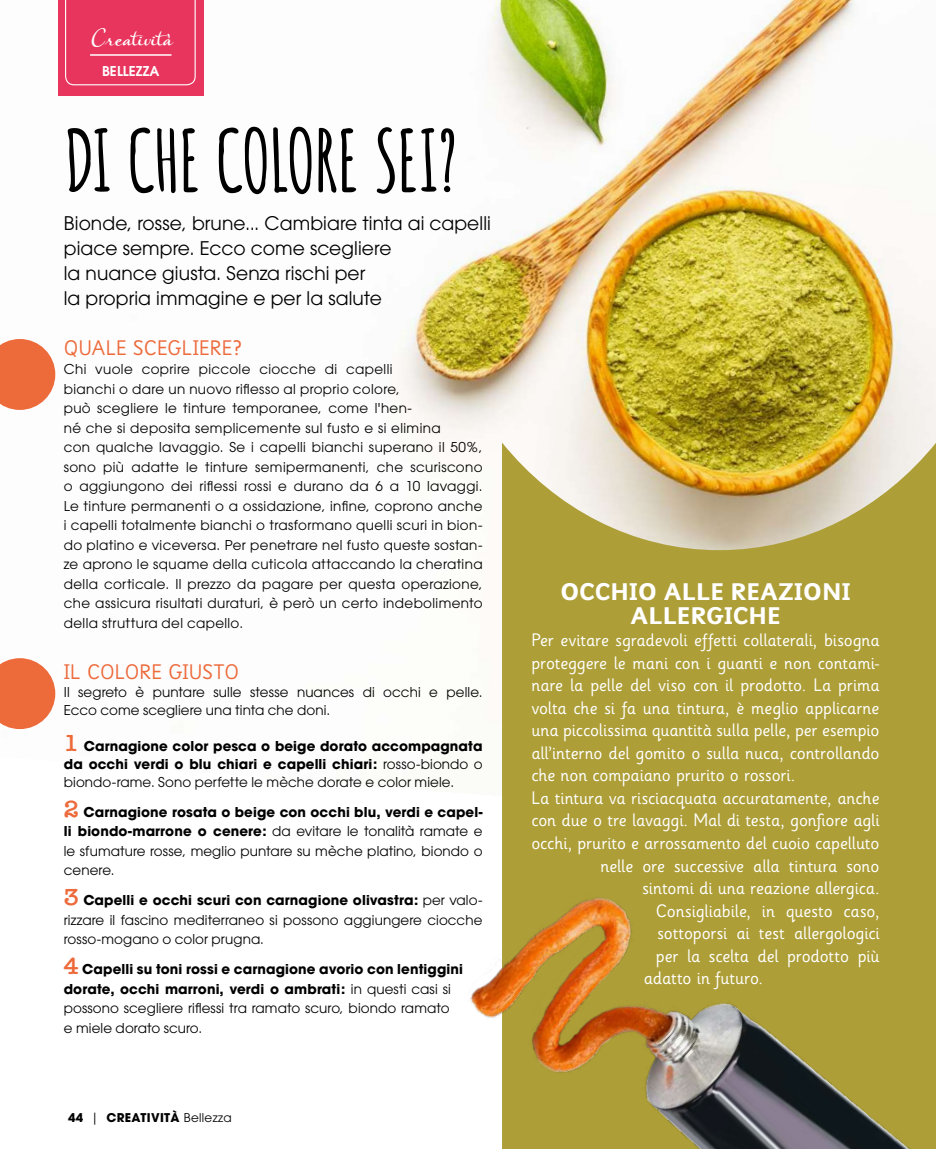
<style>
.page{position:relative;width:936px;height:1149px;background:#fff}
.page>*{position:absolute;margin:0;border:0;box-sizing:border-box;transform-origin:0 0}
.t1{font:700 84px "Amatic SC";letter-spacing:-.03em;color:#000}
.t2{font:700 24px/24px "Sassoon Infant Std";color:#fff;text-align:center}
.t3{font:22.5px "Boundless";color:#fff}
.t4{font:21px "Sassoon Infant Std";letter-spacing:.005em;color:#ed6a3b}
.t5{font:18.6px/24.9px "Avant Garde";letter-spacing:.005em;color:#000}
.t6{font:18px "Sassoon Infant Std";letter-spacing:-.005em;color:#fff}
.t7{font:13.5px/19.5px "Avant Garde";letter-spacing:.025em;color:#000;text-align:justify}
.t8{font:13.5px/19.5px "Avant Garde";letter-spacing:.005em;color:#000}
.t9{font:700 13.5px/18px "Avant Garde";letter-spacing:.01em;color:#000;text-align:justify}
.t10{font:600 13.5px "Avant Garde";letter-spacing:.025em;color:#fff}
.t11{font:600 13.5px "Avant Garde";color:#fff}
.t12{font:700 12px "Avant Garde";letter-spacing:.025em;color:#000}
.s1{font-family:"American Typewriter";font-weight:600;font-size:24px;color:#ed6a3b}
.s2{font-weight:400}
.s3{font-weight:700}
</style>
<div class="page">
<img style="left:12px;top:0;width:923px;height:730px">
<div style="left:58px;top:0;width:146px;height:96px;background:#e8355d"></div>
<svg style="left:65px;top:0;width:131px;height:85px"></svg>
<hr style="left:90px;top:54px;width:81px;height:2px;background:#fff">
<svg style="left:502px;top:442px;width:433px;height:706px;background:#b5a54a"></svg>
<img style="left:470px;top:815px;width:452px;height:333px">
<svg style="left:0;top:339px;width:55px;height:71px;background:#ef8059"></svg>
<svg style="left:0;top:658px;width:55px;height:70px;background:#ef7f57"></svg>
<h3 class="t3" style="left:84px;top:25px;width:91px">Lombardia</h3>
<p class="t10" style="left:84px;top:62px;width:91px">IL TERRITORIO</p>
<h3 class="t3" style="left:90px;top:25px;width:83px">Creatività</h3>
<p class="t11" style="left:102px;top:62px;width:59px">BELLEZZA</p>
<h1 class="t1" style="left:64px;top:96px;width:396px">DI CHE COLORE SEI?</h1>
<h3 class="t5" style="left:64px;top:211px;width:428px">Bionde, rosse, brune... Cambiare tinta ai capelli piace sempre. Ecco come scegliere<br>la nuance giusta. Senza rischi per<br>la propria immagine e per la salute</h3>
<h3 class="t4" style="left:64px;top:335px;width:180px">QUALE SCEGLIERE?</h3>
<p class="t7" style="left:64px;top:359px;width:420px;text-align:left">Chi vuole coprire piccole ciocche di capelli<br>bianchi o dare un nuovo riflesso al proprio colore,<br>può scegliere le tinture temporanee, come l'hen-<br>né che si deposita semplicemente sul fusto e si elimina<br>con qualche lavaggio. Se i capelli bianchi superano il 50%, sono più adatte le tinture semipermanenti, che scuriscono o aggiungono dei riflessi rossi e durano da 6 a 10 lavaggi.<br>Le tinture permanenti o a ossidazione, infine, coprono anche i capelli totalmente bianchi o trasformano quelli scuri in bion&shy;do platino e viceversa. Per penetrare nel fusto queste sostan&shy;ze aprono le squame della cuticola attaccando la cheratina della corticale. Il prezzo da pagare per questa operazione, che assicura risultati duraturi, è però un certo indebolimento della struttura del capello.</p>
<h3 class="t4" style="left:64px;top:658px;width:177px">IL COLORE GIUSTO</h3>
<p class="t8" style="left:64px;top:682px;width:420px;line-height:18px">Il segreto è puntare sulle stesse nuances di occhi e pelle.<br>Ecco come scegliere una tinta che doni.</p>
<p class="t9" style="left:64px;top:736px;width:420px"><span class="s1">1</span> Carnagione color pesca o beige dorato accompagnata da occhi verdi o blu chiari e capelli chiari: <span class="s2">rosso-biondo o biondo-rame. Sono perfette le mèche dorate e color miele.</span></p>
<p class="t7" style="left:64px;top:801px;width:420px"><span class="s1">2</span> <span class="s3">Carnagione rosata o beige con occhi blu, verdi e capel&shy;li biondo-marrone o cenere:</span> da evitare le tonalità ramate e le sfumature rosse, meglio puntare su mèche platino, biondo o cenere.</p>
<p class="t7" style="left:64px;top:890px;width:420px"><span class="s1">3</span> <span class="s3">Capelli e occhi scuri con carnagione olivastra:</span> per valo&shy;rizzare il fascino mediterraneo si possono aggiungere ciocche rosso-mogano o color prugna.</p>
<p class="t8" style="left:64px;top:959px;width:400px"><span class="s1">4</span> <span class="s3">Capelli su toni rossi e carnagione avorio con lentiggini dorate, occhi marroni, verdi o ambrati:</span> in questi casi si possono scegliere riflessi tra ramato scuro, biondo ramato<br>e miele dorato scuro.</p>
<p class="t12" style="left:68px;top:1109px;width:165px">44 <span class="s2">|</span> CREATIVITÀ <span class="s2">Bellezza</span></p>
<h2 class="t2" style="left:560px;top:579px;width:292px">OCCHIO ALLE REAZIONI<br>ALLERGICHE</h2>
<h3 class="t6" style="left:531px;top:629px;width:349px">Per evitare sgradevoli effetti collaterali, bisogna</h3>
<h3 class="t6" style="left:531px;top:651px;width:349px">proteggere le mani con i guanti e non contami-</h3>
<h3 class="t6" style="left:531px;top:674px;width:349px">nare la pelle del viso con il prodotto. La prima</h3>
<h3 class="t6" style="left:531px;top:696px;width:349px">volta che si fa una tintura, è meglio applicarne</h3>
<h3 class="t6" style="left:531px;top:719px;width:349px">una piccolissima quantità sulla pelle, per esempio</h3>
<h3 class="t6" style="left:531px;top:741px;width:349px">all’interno del gomito o sulla nuca, controllando</h3>
<h3 class="t6" style="left:531px;top:764px;width:265px">che non compaiano prurito o rossori.</h3>
<h3 class="t6" style="left:531px;top:786px;width:349px">La tintura va risciacquata accuratamente, anche</h3>
<h3 class="t6" style="left:531px;top:809px;width:349px">con due o tre lavaggi. Mal di testa, gonfiore agli</h3>
<h3 class="t6" style="left:531px;top:831px;width:349px">occhi, prurito e arrossamento del cuoio capelluto</h3>
<h3 class="t6" style="left:600px;top:854px;width:281px">nelle ore successive alla tintura sono</h3>
<h3 class="t6" style="left:642px;top:876px;width:238px">sintomi di una reazione allergica.</h3>
<h3 class="t6" style="left:656px;top:899px;width:225px">Consigliabile, in questo caso,</h3>
<h3 class="t6" style="left:657px;top:921px;width:223px">sottoporsi ai test allergologici</h3>
<h3 class="t6" style="left:656px;top:944px;width:225px">per la scelta del prodotto più</h3>
<h3 class="t6" style="left:644px;top:966px;width:121px">adatto in futuro.</h3>
</div>
